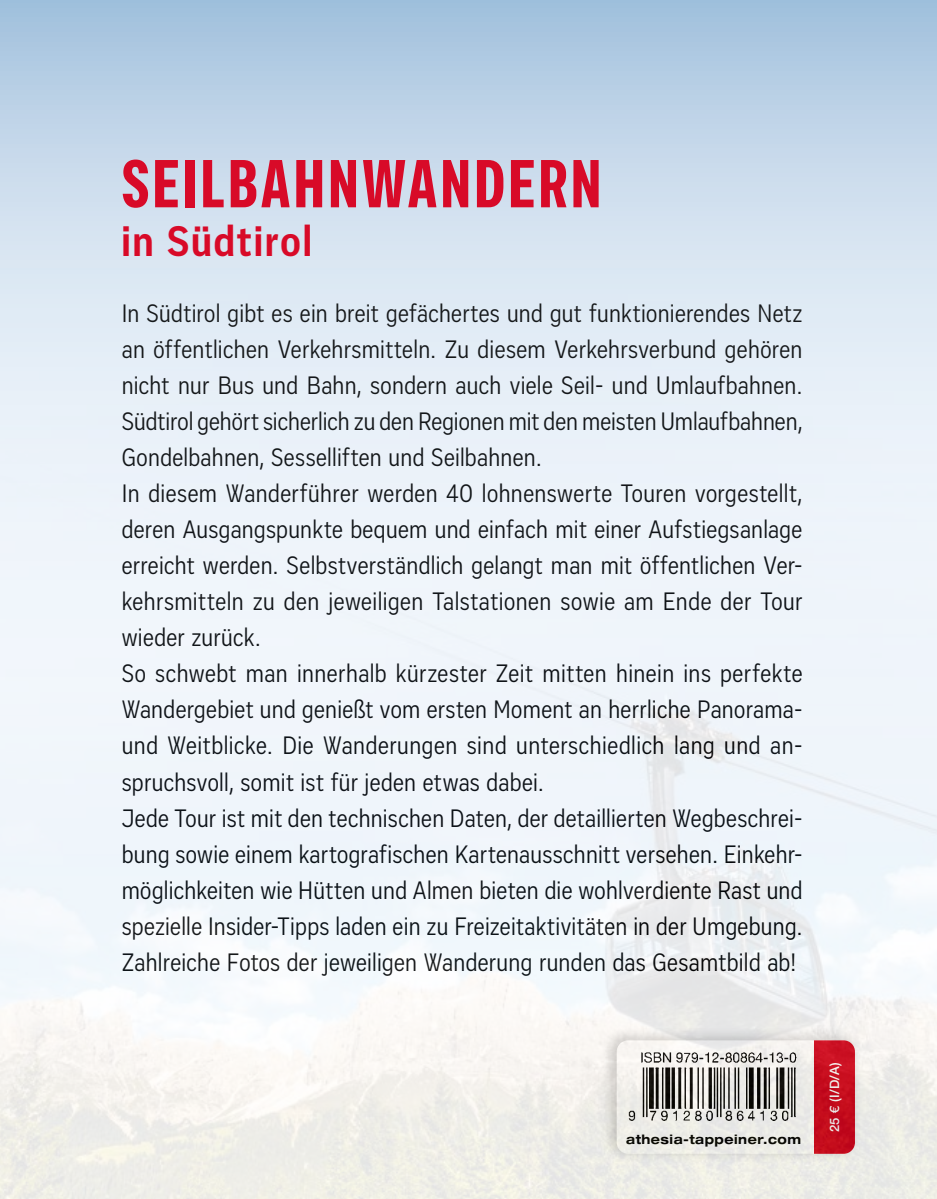
<style>
.page{position:relative;width:937px;height:1199px;background:#fff}
.page>*{position:absolute;margin:0;border:0;box-sizing:border-box;transform-origin:0 0}
.t1{font:900 70px "Vito Compressed";letter-spacing:.035em;color:#d80a28}
.t2{font:700 44px "Vito Condensed";letter-spacing:.045em;color:#d80a28}
.t3{font:26px/36px "Vito Condensed";letter-spacing:.015em;color:#000}
.t4{font:700 expanded 13px "Helvetica Neue LT Std";letter-spacing:.04em;color:#000;scale:.93 1}
.t5{font:500 13px "Helvetica Neue LT Std";color:#fff}
</style>
<div class="page">
<svg style="left:0;top:0;width:936px;height:268px;background:#c0d5e8"></svg>
<img style="left:0;top:268px;width:936px;height:930px">
<h1 class="t1" style="left:122px;top:144px;width:481px">SEILBAHNWANDERN</h1>
<h2 class="t2" style="left:121px;top:215px;width:192px">in Südtirol</h2>
<p class="t3" style="left:122px;top:295px;width:682px">In Südtirol gibt es ein breit gefächertes und gut funktionierendes Netz an öffentlichen Verkehrsmitteln. Zu diesem Verkehrsverbund gehören nicht nur Bus und Bahn, sondern auch viele Seil- und Umlaufbahnen.<br>Südtirol gehört sicherlich zu den Regionen mit den meisten Umlaufbahnen, Gondelbahnen, Sesselliften und Seilbahnen.<br>In diesem Wanderführer werden 40 lohnenswerte Touren vorgestellt, deren Ausgangspunkte bequem und einfach mit einer Aufstiegsanlage erreicht werden. Selbstverständlich gelangt man mit öffentlichen Ver&shy;kehrsmitteln zu den jeweiligen Talstationen sowie am Ende der Tour wieder zurück.<br>So schwebt man innerhalb kürzester Zeit mitten hinein ins perfekte Wandergebiet und genießt vom ersten Moment an herrliche Panorama&shy;und Weitblicke. Die Wanderungen sind unterschiedlich lang und an&shy;spruchsvoll, somit ist für jeden etwas dabei.<br>Jede Tour ist mit den technischen Daten, der detaillierten Wegbeschrei&shy;bung sowie einem kartografischen Kartenausschnitt versehen. Einkehr&shy;möglichkeiten wie Hütten und Almen bieten die wohlverdiente Rast und spezielle Insider-Tipps laden ein zu Freizeitaktivitäten in der Umgebung.<br>Zahlreiche Fotos der jeweiligen Wanderung runden das Gesamtbild ab!</p>
<p class="t4" style="left:626px;top:1131px;width:190px">athesia-tappeiner.com</p>
<p class="t5" style="left:826px;top:1131px;width:71px;rotate:-90deg">25 € (I/D/A)</p>
</div>
